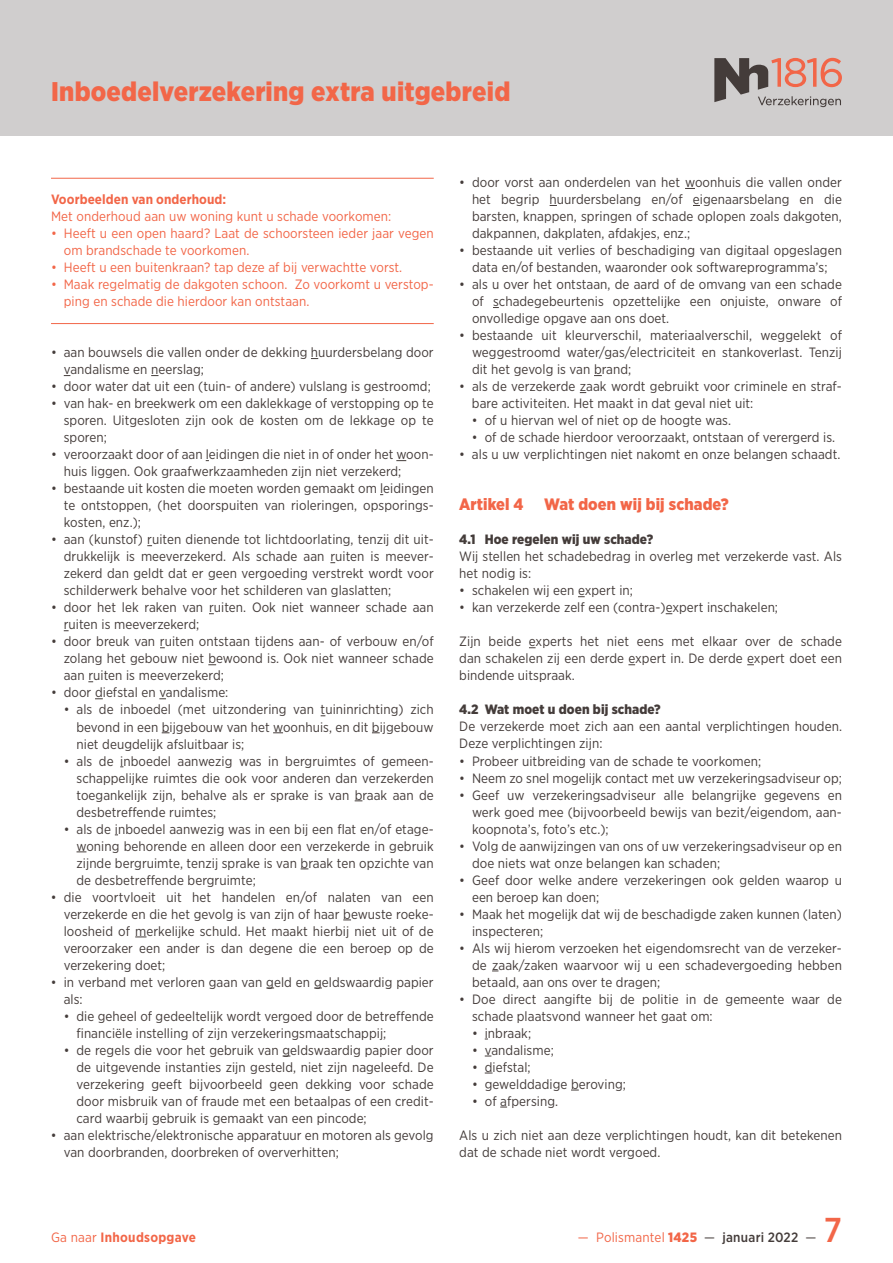
<style>
.page{position:relative;width:893px;height:1263px;background:#fff}
.page>*{position:absolute;margin:0;border:0;box-sizing:border-box;transform-origin:0 0}
.t1{font:500 34.5px "Gotham Narrow";color:#f26648}
.t2{font:900 27px "Gotham Narrow";letter-spacing:.01em;color:#f26648}
.t3{font:900 16.5px "Gotham Narrow";letter-spacing:.005em;color:#f26648}
.t4{font:13.5px/17px "Gotham Narrow";letter-spacing:.005em;color:#443c3a;text-align:justify}
.t5{font:13.5px/17px "Gotham Narrow";letter-spacing:.005em;color:#f26648}
.t6{font:900 13.5px "Gotham Narrow";letter-spacing:.005em;color:#443c3a}
.t7{font:700 13.5px "Gotham Narrow";letter-spacing:.005em;color:#f26648}
.s1{font-weight:400}
.s2{font-weight:900}
.s3{color:#443c3a}
.s4{font-weight:500;color:#443c3a}
</style>
<div class="page">
<hr style="left:51px;top:178px;width:383px;height:1px;background:#f26648">
<hr style="left:51px;top:323px;width:383px;height:1px;background:#f26648">
<svg style="left:135px;top:936px;width:12px;height:1px"></svg>
<div style="left:0;top:0;width:893px;height:136px;background:#d0cece"></div>
<svg style="left:714px;top:58px;width:128px;height:49px"></svg>
<h2 class="t2" style="left:51px;top:73px;width:461px">Inboedelverzekering extra uitgebreid</h2>
<p class="t7" style="left:51px;top:191px;width:177px">Voorbeelden van onderhoud:</p>
<p class="t5" style="left:51px;top:208px;width:342px">Met onderhoud aan uw woning kunt u schade voorkomen:</p>
<p class="t5" style="left:64px;top:225px;width:371px;text-indent:-13px">• Heeft u een open haard? Laat de schoorsteen ieder jaar vegen om brandschade te voorkomen.</p>
<p class="t5" style="left:51px;top:259px;width:353px">• Heeft u een buitenkraan? tap deze af bij verwachtte vorst.</p>
<p class="t5" style="left:64px;top:276px;width:371px;text-indent:-13px">• Maak regelmatig de dakgoten schoon. Zo voorkomt u verstop&shy;ping en schade die hierdoor kan ontstaan.</p>
<p class="t4" style="left:64px;top:344px;width:371px;text-indent:-13px">• aan bouwsels die vallen onder de dekking huurdersbelang door vandalisme en neerslag;</p>
<p class="t4" style="left:51px;top:378px;width:381px">• door water dat uit een (tuin- of andere) vulslang is gestroomd;</p>
<p class="t4" style="left:64px;top:395px;width:371px;text-indent:-13px">• van hak- en breekwerk om een daklekkage of verstopping op te sporen. Uitgesloten zijn ook de kosten om de lekkage op te sporen;</p>
<p class="t4" style="left:64px;top:446px;width:371px;text-indent:-13px">• veroorzaakt door of aan leidingen die niet in of onder het woon&shy;huis liggen. Ook graafwerkzaamheden zijn niet verzekerd;</p>
<p class="t4" style="left:64px;top:480px;width:371px;text-indent:-13px">• bestaande uit kosten die moeten worden gemaakt om leidingen te ontstoppen, (het doorspuiten van rioleringen, opsporings&shy;kosten, enz.);</p>
<p class="t4" style="left:64px;top:531px;width:371px;text-indent:-13px">• aan (kunstof) ruiten dienende tot lichtdoorlating, tenzij dit uit&shy;drukkelijk is meeverzekerd. Als schade aan ruiten is meever&shy;zekerd dan geldt dat er geen vergoeding verstrekt wordt voor schilderwerk behalve voor het schilderen van glaslatten;</p>
<p class="t4" style="left:64px;top:599px;width:371px;text-indent:-13px">• door het lek raken van ruiten. Ook niet wanneer schade aan ruiten is meeverzekerd;</p>
<p class="t4" style="left:64px;top:633px;width:371px;text-indent:-13px">• door breuk van ruiten ontstaan tijdens aan- of verbouw en/of zolang het gebouw niet bewoond is. Ook niet wanneer schade aan ruiten is meeverzekerd;</p>
<p class="t4" style="left:51px;top:684px;width:179px">• door diefstal en vandalisme:</p>
<p class="t4" style="left:76px;top:701px;width:359px;text-indent:-13px">• als de inboedel (met uitzondering van tuininrichting) zich bevond in een bijgebouw van het woonhuis, en dit bijgebouw niet deugdelijk afsluitbaar is;</p>
<p class="t4" style="left:76px;top:752px;width:359px;text-indent:-13px">• als de inboedel aanwezig was in bergruimtes of gemeen&shy;schappelijke ruimtes die ook voor anderen dan verzekerden toegankelijk zijn, behalve als er sprake is van braak aan de desbetreffende ruimtes;</p>
<p class="t4" style="left:76px;top:820px;width:359px;text-indent:-13px">• als de inboedel aanwezig was in een bij een flat en/of etage&shy;woning behorende en alleen door een verzekerde in gebruik zijnde bergruimte, tenzij sprake is van braak ten opzichte van de desbetreffende bergruimte;</p>
<p class="t4" style="left:64px;top:888px;width:371px;text-indent:-13px">• die voortvloeit uit het handelen en/of nalaten van een verzekerde en die het gevolg is van zijn of haar bewuste roeke&shy;loosheid of merkelijke schuld. Het maakt hierbij niet uit of de veroorzaker een ander is dan degene die een beroep op de verzekering doet;</p>
<p class="t4" style="left:64px;top:973px;width:371px;text-indent:-13px">• in verband met verloren gaan van geld en geldswaardig papier als:</p>
<p class="t4" style="left:76px;top:1007px;width:359px;text-indent:-13px">• die geheel of gedeeltelijk wordt vergoed door de betreffende financiële instelling of zijn verzekeringsmaatschappij;</p>
<p class="t4" style="left:76px;top:1041px;width:359px;text-indent:-13px">• de regels die voor het gebruik van geldswaardig papier door de uitgevende instanties zijn gesteld, niet zijn nageleefd. De verzekering geeft bijvoorbeeld geen dekking voor schade door misbruik van of fraude met een betaalpas of een credit&shy;card waarbij gebruik is gemaakt van een pincode;</p>
<p class="t4" style="left:64px;top:1126px;width:371px;text-indent:-13px">• aan elektrische/elektronische apparatuur en motoren als gevolg van doorbranden, doorbreken of oververhitten;</p>
<p class="t7" style="left:51px;top:1228px;width:147px"><span class="s1">Ga naar</span> Inhoudsopgave</p>
<p class="t4" style="left:472px;top:174px;width:371px;text-indent:-13px">• door vorst aan onderdelen van het woonhuis die vallen onder het begrip huurdersbelang en/of eigenaarsbelang en die barsten, knappen, springen of schade oplopen zoals dakgoten, dakpannen, dakplaten, afdakjes, enz.;</p>
<p class="t4" style="left:459px;top:242px;width:384px;text-align:center">• bestaande uit verlies of beschadiging van digitaal opgeslagen data en/of bestanden, waaronder ook softwareprogramma’s;</p>
<p class="t4" style="left:472px;top:276px;width:371px;text-indent:-13px">• als u over het ontstaan, de aard of de omvang van een schade of schadegebeurtenis opzettelijke een onjuiste, onware of onvolledige opgave aan ons doet.</p>
<p class="t4" style="left:472px;top:327px;width:371px;text-indent:-13px">• bestaande uit kleurverschil, materiaalverschil, weggelekt of weggestroomd water/gas/electriciteit en stankoverlast. Tenzij dit het gevolg is van brand;</p>
<p class="t4" style="left:472px;top:378px;width:371px;text-indent:-13px">• als de verzekerde zaak wordt gebruikt voor criminele en straf&shy;bare activiteiten. Het maakt in dat geval niet uit:</p>
<p class="t4" style="left:472px;top:412px;width:261px">• of u hiervan wel of niet op de hoogte was.</p>
<p class="t4" style="left:472px;top:429px;width:365px">• of de schade hierdoor veroorzaakt, ontstaan of verergerd is.</p>
<p class="t4" style="left:459px;top:446px;width:383px">• als u uw verplichtingen niet nakomt en onze belangen schaadt.</p>
<p class="t3" style="left:459px;top:494px;width:66px">Artikel 4</p>
<p class="t3" style="left:544px;top:494px;width:186px">Wat doen wij bij schade?</p>
<p class="t6" style="left:459px;top:531px;width:195px">4.1 Hoe regelen wij uw schade?</p>
<p class="t4" style="left:459px;top:548px;width:384px">Wij stellen het schadebedrag in overleg met verzekerde vast. Als het nodig is:</p>
<p class="t4" style="left:459px;top:582px;width:175px">• schakelen wij een expert in;</p>
<p class="t4" style="left:459px;top:599px;width:320px">• kan verzekerde zelf een (contra-)expert inschakelen;</p>
<p class="t4" style="left:459px;top:633px;width:384px">Zijn beide experts het niet eens met elkaar over de schade dan schakelen zij een derde expert in. De derde expert doet een bindende uitspraak.</p>
<p class="t6" style="left:459px;top:701px;width:203px">4.2 Wat moet u doen bij schade?</p>
<p class="t4" style="left:459px;top:718px;width:384px">De verzekerde moet zich aan een aantal verplichtingen houden.<br>Deze verplichtingen zijn:</p>
<p class="t4" style="left:459px;top:752px;width:304px">• Probeer uitbreiding van de schade te voorkomen;</p>
<p class="t4" style="left:459px;top:769px;width:384px">• Neem zo snel mogelijk contact met uw verzekeringsadviseur op;</p>
<p class="t4" style="left:472px;top:786px;width:371px;text-indent:-13px">• Geef uw verzekeringsadviseur alle belangrijke gegevens en werk goed mee (bijvoorbeeld bewijs van bezit/eigendom, aan&shy;koopnota’s, foto’s etc.);</p>
<p class="t4" style="left:472px;top:837px;width:371px;text-indent:-13px">• Volg de aanwijzingen van ons of uw verzekeringsadviseur op en doe niets wat onze belangen kan schaden;</p>
<p class="t4" style="left:472px;top:871px;width:371px;text-indent:-13px">• Geef door welke andere verzekeringen ook gelden waarop u een beroep kan doen;</p>
<p class="t4" style="left:472px;top:905px;width:371px;text-indent:-13px">• Maak het mogelijk dat wij de beschadigde zaken kunnen (laten) inspecteren;</p>
<p class="t4" style="left:472px;top:939px;width:371px;text-indent:-13px">• Als wij hierom verzoeken het eigendomsrecht van de verzeker&shy;de zaak/zaken waarvoor wij u een schadevergoeding hebben betaald, aan ons over te dragen;</p>
<p class="t4" style="left:472px;top:990px;width:371px;text-indent:-13px">• Doe direct aangifte bij de politie in de gemeente waar de schade plaatsvond wanneer het gaat om:</p>
<p class="t4" style="left:472px;top:1024px;width:61px">• inbraak;</p>
<p class="t4" style="left:472px;top:1041px;width:83px">• vandalisme;</p>
<p class="t4" style="left:472px;top:1058px;width:60px">• diefstal;</p>
<p class="t4" style="left:472px;top:1075px;width:155px">• gewelddadige beroving;</p>
<p class="t4" style="left:472px;top:1092px;width:88px">• of afpersing.</p>
<p class="t4" style="left:459px;top:1126px;width:384px">Als u zich niet aan deze verplichtingen houdt, kan dit betekenen dat de schade niet wordt vergoed.</p>
<p class="t5" style="left:578px;top:1228px;width:240px">— Polismantel <span class="s2">1425</span> <span class="s3">—</span> <span class="s4">januari 2022</span> <span class="s3">—</span></p>
<h1 class="t1" style="left:824px;top:1208px;width:20px">7</h1>
</div>
